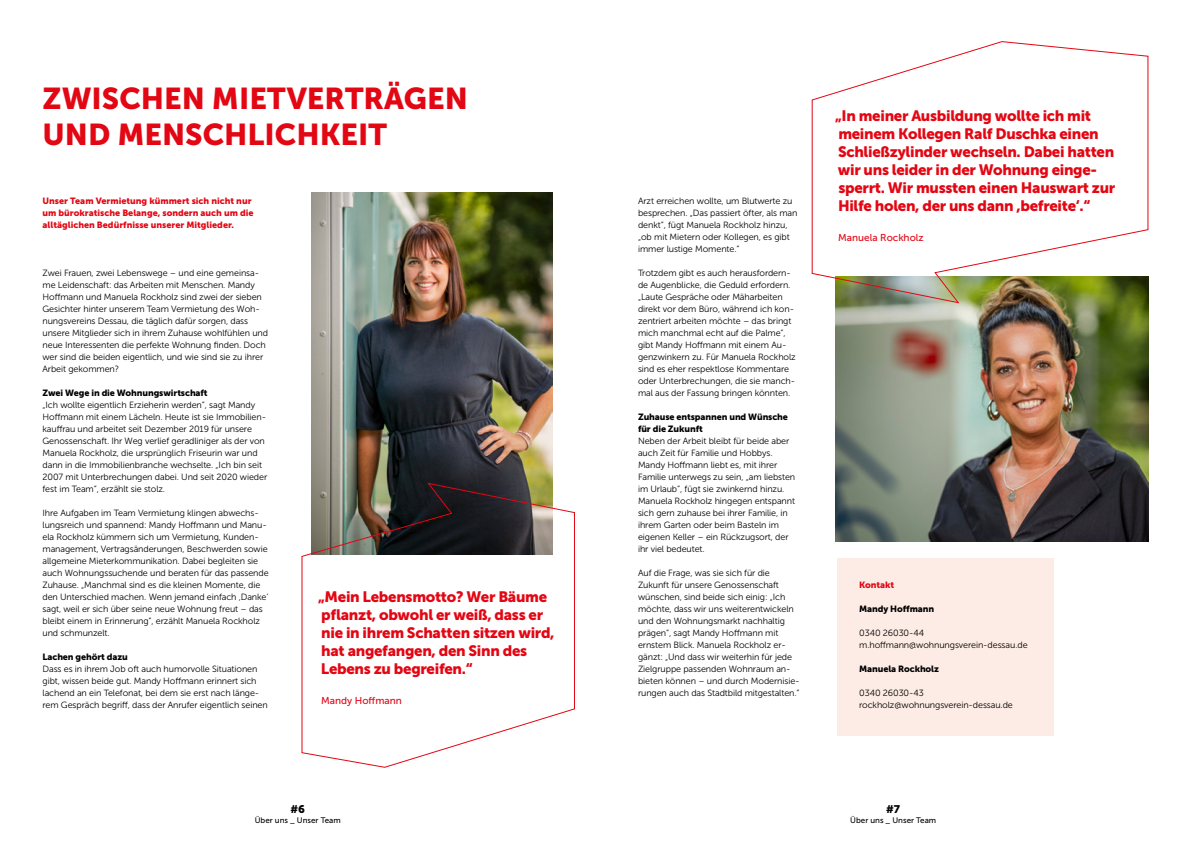
<style>
.page{position:relative;width:1191px;height:842px;background:#fff}
.page>*{position:absolute;margin:0;border:0;box-sizing:border-box;transform-origin:0 0}
.t1{font:30px/36px "Museo Sans 900";color:#e30613}
.t2{font:15px/18px "Museo Sans 900";letter-spacing:-.02em;color:#e30613}
.t3{font:11px "Museo Sans 900";color:#000}
.t4{font:10px "Museo Sans 500";color:#e30613}
.t5{font:9px/12px "Museo Sans 300";letter-spacing:-.01em;color:#000}
.t6{font:9px/12px "Museo Sans 900";color:#e30613}
.t7{font:9px/12px "Museo Sans 900";letter-spacing:-.01em;color:#000}
.t8{font:8px "Museo Sans 500";color:#000}
</style>
<div class="page">
<div style="left:836px;top:558px;width:217px;height:178px;background:#fdece5"></div>
<img style="left:835px;top:304px;width:313px;height:237px">
<img style="left:312px;top:193px;width:241px;height:289px">
<svg style="left:811px;top:41px;width:338px;height:263px"></svg>
<svg style="left:301px;top:482px;width:274px;height:286px"></svg>
<h1 class="t1" style="left:43px;top:80px;width:427px">ZWISCHEN MIETVERTRÄGEN<br>UND MENSCHLICHKEIT</h1>
<p class="t6" style="left:43px;top:195px;width:212px">Unser Team Vermietung kümmert sich nicht nur um bürokratische Belange, sondern auch um die alltäglichen Bedürfnisse unserer Mitglieder.</p>
<p class="t5" style="left:43px;top:267px;width:227px">Zwei Frauen, zwei Lebenswege – und eine gemeinsa&shy;me Leidenschaft: das Arbeiten mit Menschen. Mandy Hoffmann und Manuela Rockholz sind zwei der sieben Gesichter hinter unserem Team Vermietung des Woh&shy;nungsvereins Dessau, die täglich dafür sorgen, dass unsere Mitglieder sich in ihrem Zuhause wohlfühlen und neue Interessenten die perfekte Wohnung finden. Doch wer sind die beiden eigentlich, und wie sind sie zu ihrer Arbeit gekommen?</p>
<p class="t7" style="left:43px;top:387px;width:167px">Zwei Wege in die Wohnungswirtschaft</p>
<p class="t5" style="left:43px;top:399px;width:226px">„Ich wollte eigentlich Erzieherin werden“, sagt Mandy Hoffmann mit einem Lächeln. Heute ist sie Immobilien&shy;kauffrau und arbeitet seit Dezember 2019 für unsere Genossenschaft. Ihr Weg verlief geradliniger als der von Manuela Rockholz, die ursprünglich Friseurin war und dann in die Immobilienbranche wechselte. „Ich bin seit 2007 mit Unterbrechungen dabei. Und seit 2020 wieder fest im Team“, erzählt sie stolz.</p>
<p class="t5" style="left:43px;top:507px;width:228px">Ihre Aufgaben im Team Vermietung klingen abwechs&shy;lungsreich und spannend: Mandy Hoffmann und Manu&shy;ela Rockholz kümmern sich um Vermietung, Kunden&shy;management, Vertragsänderungen, Beschwerden sowie allgemeine Mieterkommunikation. Dabei begleiten sie auch Wohnungssuchende und beraten für das passende Zuhause. „Manchmal sind es die kleinen Momente, die den Unterschied machen. Wenn jemand einfach ‚Danke‘ sagt, weil er sich über seine neue Wohnung freut – das bleibt einem in Erinnerung“, erzählt Manuela Rockholz und schmunzelt.</p>
<p class="t7" style="left:43px;top:651px;width:87px">Lachen gehört dazu</p>
<p class="t5" style="left:43px;top:663px;width:227px">Dass es in ihrem Job oft auch humorvolle Situationen gibt, wissen beide gut. Mandy Hoffmann erinnert sich lachend an ein Telefonat, bei dem sie erst nach länge&shy;rem Gespräch begriff, dass der Anrufer eigentlich seinen</p>
<h2 class="t2" style="left:318px;top:588px;width:238px">„Mein Lebensmotto? Wer Bäume pflanzt, obwohl er weiß, dass er nie in ihrem Schatten sitzen wird, hat angefangen, den Sinn des<br>Lebens zu begreifen.“</h2>
<p class="t4" style="left:321px;top:695px;width:82px">Mandy Hoffmann</p>
<p class="t3" style="left:290px;top:803px;width:16px">#6</p>
<p class="t8" style="left:255px;top:816px;width:87px">Über uns _ Unser Team</p>
<p class="t5" style="left:638px;top:195px;width:161px">Arzt erreichen wollte, um Blutwerte zu besprechen. „Das passiert öfter, als man denkt“, fügt Manuela Rockholz hinzu, „ob mit Mietern oder Kollegen, es gibt immer lustige Momente.“</p>
<p class="t5" style="left:638px;top:267px;width:159px">Trotzdem gibt es auch herausfordern&shy;de Augenblicke, die Geduld erfordern. „Laute Gespräche oder Mäharbeiten direkt vor dem Büro, während ich kon&shy;zentriert arbeiten möchte – das bringt mich manchmal echt auf die Palme“, gibt Mandy Hoffmann mit einem Au&shy;genzwinkern zu. Für Manuela Rockholz sind es eher respektlose Kommentare oder Unterbrechungen, die sie manch&shy;mal aus der Fassung bringen könnten.</p>
<p class="t7" style="left:638px;top:411px;width:151px">Zuhause entspannen und Wünsche für die Zukunft</p>
<p class="t5" style="left:638px;top:435px;width:159px">Neben der Arbeit bleibt für beide aber auch Zeit für Familie und Hobbys.<br>Mandy Hoffmann liebt es, mit ihrer Familie unterwegs zu sein, „am liebsten im Urlaub“, fügt sie zwinkernd hinzu.<br>Manuela Rockholz hingegen entspannt sich gern zuhause bei ihrer Familie, in ihrem Garten oder beim Basteln im eigenen Keller – ein Rückzugsort, der ihr viel bedeutet.</p>
<p class="t5" style="left:638px;top:567px;width:163px">Auf die Frage, was sie sich für die Zukunft für unsere Genossenschaft wünschen, sind beide sich einig: „Ich möchte, dass wir uns weiterentwickeln und den Wohnungsmarkt nachhaltig prägen“, sagt Mandy Hoffmann mit ernstem Blick. Manuela Rockholz er&shy;gänzt: „Und dass wir weiterhin für jede Zielgruppe passenden Wohnraum an&shy;bieten können – und durch Modernisie&shy;rungen auch das Stadtbild mitgestalten.“</p>
<h2 class="t2" style="left:835px;top:107px;width:282px">„In meiner Ausbildung wollte ich mit meinem Kollegen Ralf Duschka einen Schließzylinder wechseln. Dabei hatten wir uns leider in der Wohnung einge&shy;sperrt. Wir mussten einen Hauswart zur Hilfe holen, der uns dann ,befreite‘.“</h2>
<p class="t4" style="left:838px;top:232px;width:87px">Manuela Rockholz</p>
<p class="t6" style="left:859px;top:579px;width:36px">Kontakt</p>
<p class="t7" style="left:859px;top:603px;width:76px">Mandy Hoffmann</p>
<p class="t5" style="left:859px;top:627px;width:170px">0340 26030-44 m.hoffmann@wohnungsverein-dessau.de</p>
<p class="t7" style="left:859px;top:663px;width:81px">Manuela Rockholz</p>
<p class="t5" style="left:859px;top:687px;width:155px">0340 26030-43 rockholz@wohnungsverein-dessau.de</p>
<p class="t3" style="left:886px;top:803px;width:15px">#7</p>
<p class="t8" style="left:850px;top:816px;width:87px">Über uns _ Unser Team</p>
</div>
